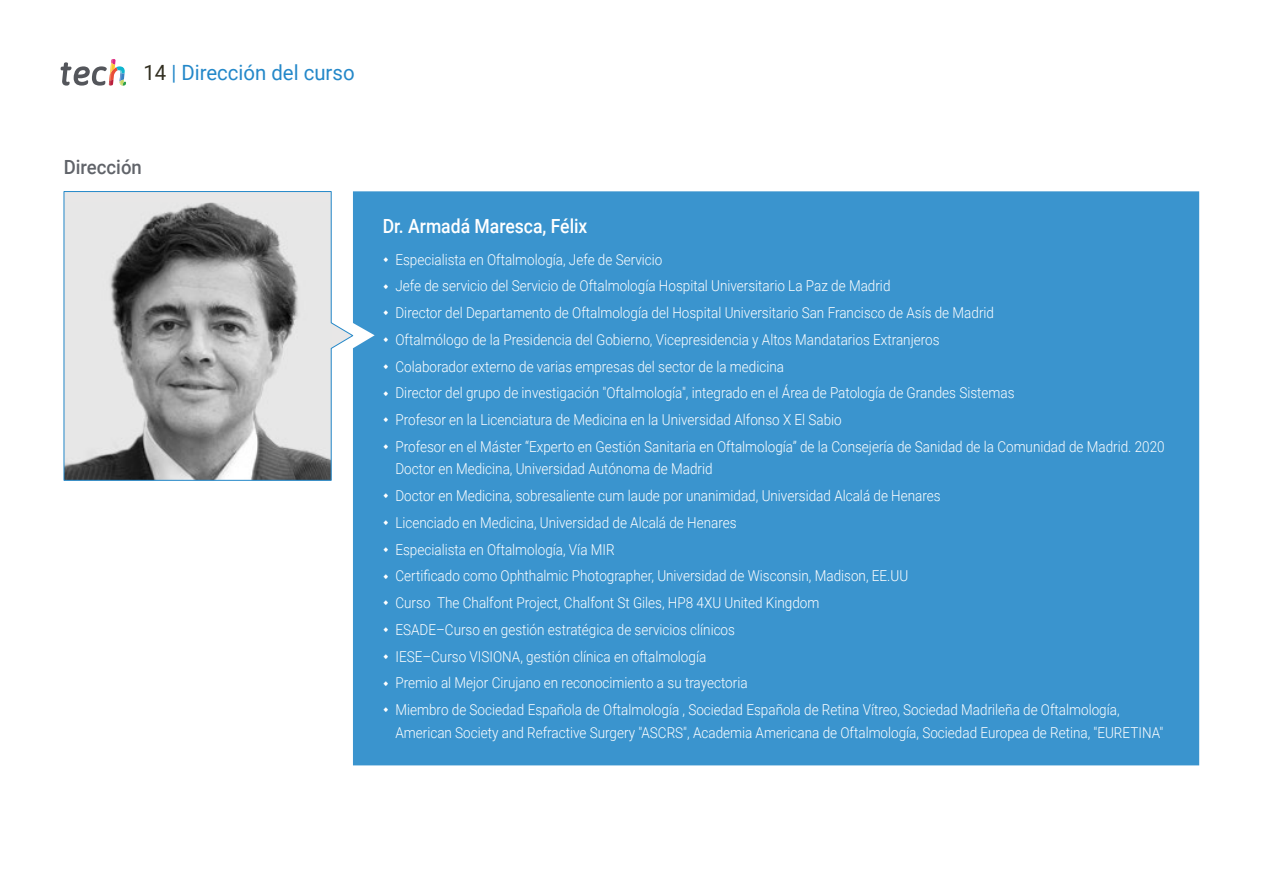
<style>
.page{position:relative;width:1263px;height:893px;background:#fff}
.page>*{position:absolute;margin:0;border:0;box-sizing:border-box;transform-origin:0 0}
.t1{font:21px "Roboto";color:#2488c9}
.t2{font:500 19.5px "Roboto";color:#fff;scale:.9 1}
.t3{font:500 19.5px "Roboto";color:#61646a;scale:.95 1}
.t4{font:300 15px/26.7px "Roboto";color:#fff;scale:.9 1}
.s1{color:#312e20}
</style>
<div class="page">
<svg style="left:61px;top:59px;width:65px;height:27px"></svg>
<div style="left:353px;top:191px;width:846px;height:574px;background:#3a94ce"></div>
<svg style="left:64px;top:191px;width:289px;height:290px;background:#b1b3b3"></svg>
<svg style="left:384px;top:257px;width:4px;height:5px"></svg>
<svg style="left:384px;top:284px;width:4px;height:5px"></svg>
<svg style="left:384px;top:310px;width:4px;height:5px"></svg>
<svg style="left:384px;top:337px;width:4px;height:5px"></svg>
<svg style="left:384px;top:364px;width:4px;height:5px"></svg>
<svg style="left:384px;top:391px;width:4px;height:5px"></svg>
<svg style="left:384px;top:417px;width:4px;height:5px"></svg>
<svg style="left:384px;top:444px;width:4px;height:5px"></svg>
<svg style="left:384px;top:493px;width:4px;height:5px"></svg>
<svg style="left:384px;top:520px;width:4px;height:5px"></svg>
<svg style="left:384px;top:547px;width:4px;height:5px"></svg>
<svg style="left:384px;top:574px;width:4px;height:5px"></svg>
<svg style="left:384px;top:600px;width:4px;height:5px"></svg>
<svg style="left:384px;top:627px;width:4px;height:5px"></svg>
<svg style="left:384px;top:654px;width:4px;height:5px"></svg>
<svg style="left:384px;top:681px;width:4px;height:5px"></svg>
<svg style="left:384px;top:707px;width:4px;height:5px"></svg>
<h1 class="t1" style="left:144px;top:57px;width:213px"><span class="s1">14</span> | Dirección del curso</h1>
<h2 class="t3" style="left:64px;top:154px;width:84px">Dirección</h2>
<h2 class="t2" style="left:383px;top:212px;width:229px">Dr. Armadá Maresca, Félix</h2>
<p class="t4" style="left:395px;top:245px;width:856px">Especialista en Oftalmología, Jefe de Servicio<br>Jefe de servicio del Servicio de Oftalmología Hospital Universitario La Paz de Madrid<br>Director del Departamento de Oftalmología del Hospital Universitario San Francisco de Asís de Madrid<br>Oftalmólogo de la Presidencia del Gobierno, Vicepresidencia y Altos Mandatarios Extranjeros<br>Colaborador externo de varias empresas del sector de la medicina<br>Director del grupo de investigación "Oftalmología", integrado en el Área de Patología de Grandes Sistemas<br>Profesor en la Licenciatura de Medicina en la Universidad Alfonso X El Sabio<br>Profesor en el Máster “Experto en Gestión Sanitaria en Oftalmología” de la Consejería de Sanidad de la Comunidad de Madrid. 2020</p>
<p class="t4" style="left:395px;top:455px;width:806px">Doctor en Medicina, Universidad Autónoma de Madrid<br>Doctor en Medicina, sobresaliente cum laude por unanimidad, Universidad Alcalá de Henares<br>Licenciado en Medicina, Universidad de Alcalá de Henares<br>Especialista en Oftalmología, Vía MIR<br>Certificado como Ophthalmic Photographer, Universidad de Wisconsin, Madison, EE.UU<br>Curso The Chalfont Project, Chalfont St Giles, HP8 4XU United Kingdom<br>ESADE–Curso en gestión estratégica de servicios clínicos<br>IESE–Curso VISIONA, gestión clínica en oftalmología<br>Premio al Mejor Cirujano en reconocimiento a su trayectoria<br>Miembro de Sociedad Española de Oftalmología , Sociedad Española de Retina Vítreo, Sociedad Madrileña de Oftalmología,</p>
<p class="t4" style="left:395px;top:718px;width:854px">American Society and Refractive Surgery "ASCRS", Academia Americana de Oftalmología, Sociedad Europea de Retina, "EURETINA"</p>
</div>
